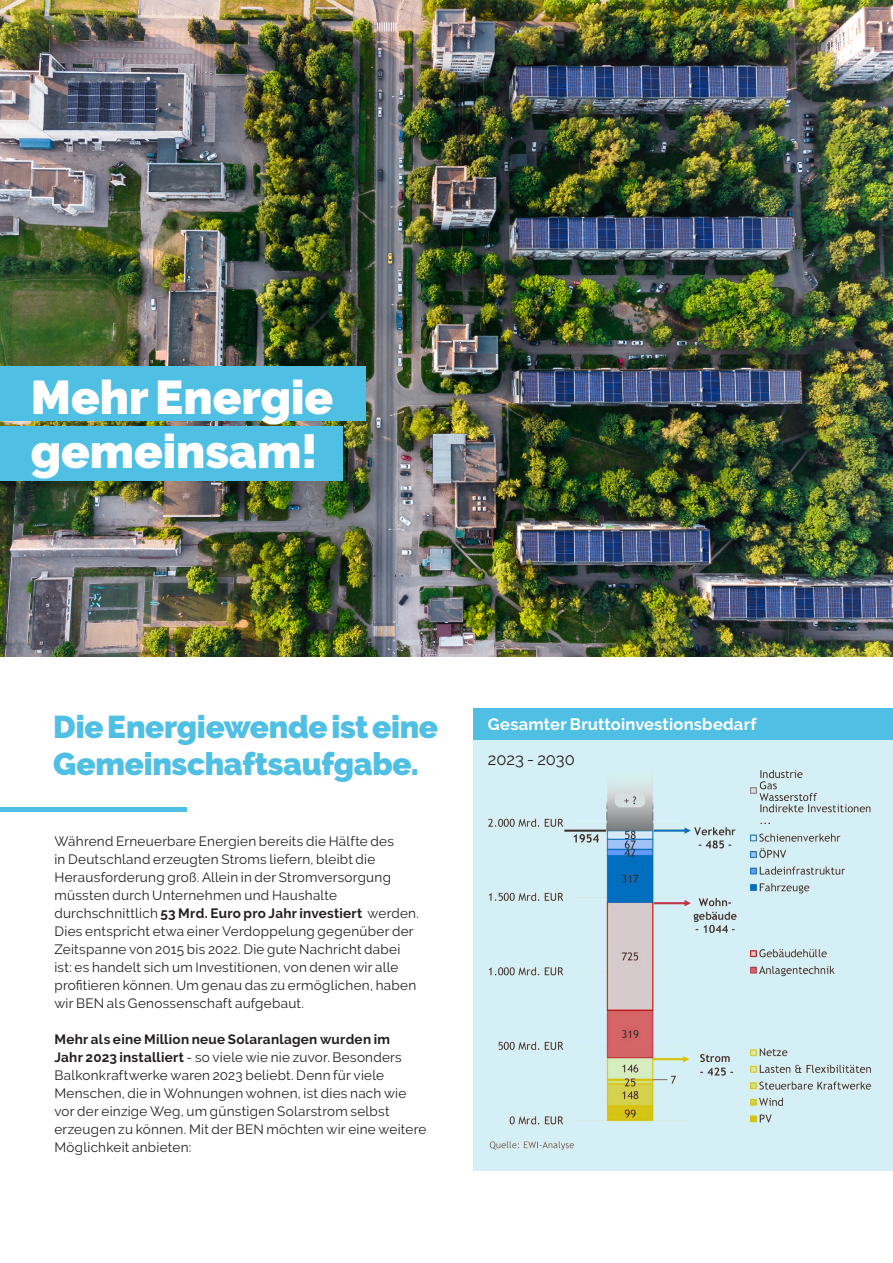
<style>
.page{position:relative;width:893px;height:1263px;background:#fff}
.page>*{position:absolute;margin:0;border:0;box-sizing:border-box;transform-origin:0 0}
.t1{font:900 47.25px/54.4px "Raleway";color:#fff}
.t2{font:900 31.5px/37.8px "Raleway";letter-spacing:-.01em;color:#50bfe4}
.t3{font:700 16.5px "Raleway";letter-spacing:.01em;color:#fff}
.t4{font:16.5px "Raleway";letter-spacing:-.005em;color:#231f20}
.t5{font:13.5px/18px "Raleway";letter-spacing:.02em;color:#231f20}
.s1{font-weight:700}
</style>
<div class="page">
<div style="left:473px;top:720px;width:420px;height:450px;background:#d5eff7"></div>
<div style="left:473px;top:708px;width:420px;height:31px;background:#50bfe4"></div>
<hr style="left:0;top:807px;width:186px;height:4px;background:#50bfe4">
<img style="left:488px;top:768px;width:384px;height:382px">
<img style="left:0;top:0;width:893px;height:656px">
<div style="left:0;top:426px;width:343px;height:54px;background:#50bfe4"></div>
<div style="left:0;top:366px;width:366px;height:55px;background:#50bfe4"></div>
<h1 class="t1" style="left:31px;top:370px;width:304px">Mehr Energie gemeinsam!</h1>
<h2 class="t2" style="left:53px;top:708px;width:386px">Die Energiewende ist eine<br>Gemeinschaftsaufgabe.</h2>
<p class="t5" style="left:54px;top:832px;width:366px">Während Erneuerbare Energien bereits die Hälfte des<br>in Deutschland erzeugten Stroms liefern, bleibt die Herausforderung groß. Allein in der Stromversorgung müssten durch Unternehmen und Haushalte durchschnittlich <span class="s1">53 Mrd. Euro pro Jahr investiert</span> werden.<br>Dies entspricht etwa einer Verdoppelung gegenüber der Zeitspanne von 2015 bis 2022. Die gute Nachricht dabei ist: es handelt sich um Investitionen, von denen wir alle profitieren können. Um genau das zu ermöglichen, haben wir BEN als Genossenschaft aufgebaut.</p>
<p class="t5" style="left:54px;top:1030px;width:373px"><span class="s1">Mehr als eine Million neue Solaranlagen wurden im<br>Jahr 2023 installiert</span> - so viele wie nie zuvor. Besonders Balkonkraftwerke waren 2023 beliebt. Denn für viele Menschen, die in Wohnungen wohnen, ist dies nach wie vor der einzige Weg, um günstigen Solarstrom selbst erzeugen zu können. Mit der BEN möchten wir eine weitere Möglichkeit anbieten:</p>
<p class="t3" style="left:488px;top:715px;width:270px">Gesamter Bruttoinvestionsbedarf</p>
<p class="t4" style="left:488px;top:749px;width:89px">2023 - 2030</p>
</div>
